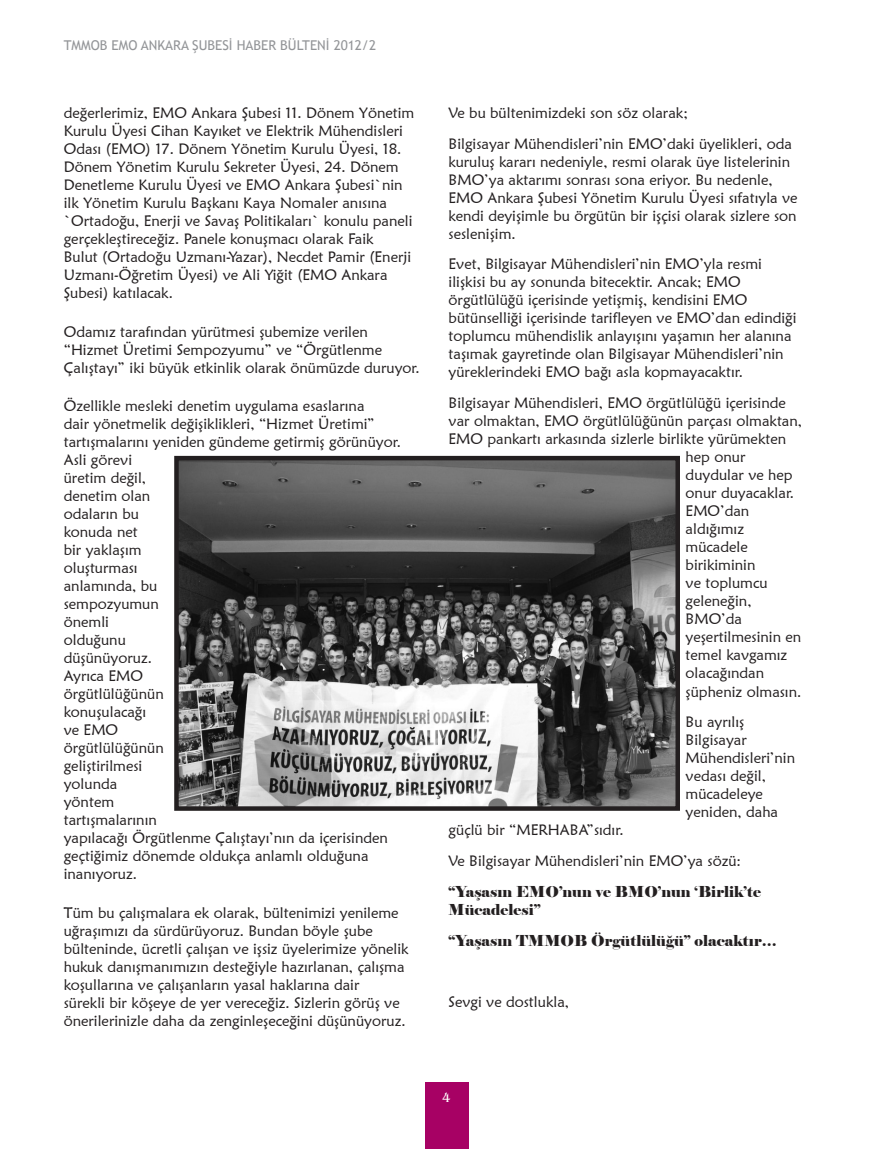
<style>
.page{position:relative;width:893px;height:1149px;background:#fff}
.page>*{position:absolute;margin:0;border:0;box-sizing:border-box;transform-origin:0 0}
.t1{font:15px/18px "Maiandra GD";color:#231f20}
.t2{font:15px/18px "Elephant";color:#231f20}
.t3{font:13.5px "Trebuchet MS";color:#939598}
.t4{font:500 13.5px "Brahms";color:#fff}
</style>
<div class="page">
<div style="left:425px;top:1082px;width:43px;height:66px;background:#a70164"></div>
<img style="left:179px;top:460px;width:496px;height:345px">
<div style="left:174px;top:455px;width:506px;height:355px;border:4px solid #231f20"></div>
<p class="t3" style="left:64px;top:37px;width:314px">TMMOB EMO ANKARA ŞUBESİ HABER BÜLTENİ 2012/2</p>
<p class="t1" style="left:64px;top:104px;width:352px">değerlerimiz, EMO Ankara Şubesi 11. Dönem Yönetim Kurulu Üyesi Cihan Kayıket ve Elektrik Mühendisleri Odası (EMO) 17. Dönem Yönetim Kurulu Üyesi, 18.<br>Dönem Yönetim Kurulu Sekreter Üyesi, 24. Dönem Denetleme Kurulu Üyesi ve EMO Ankara Şubesi`nin ilk Yönetim Kurulu Başkanı Kaya Nomaler anısına `Ortadoğu, Enerji ve Savaş Politikaları` konulu paneli gerçekleştireceğiz. Panele konuşmacı olarak Faik<br>Bulut (Ortadoğu Uzmanı-Yazar), Necdet Pamir (Enerji Uzmanı-Öğretim Üyesi) ve Ali Yiğit (EMO Ankara Şubesi) katılacak.</p>
<p class="t1" style="left:64px;top:322px;width:358px">Odamız tarafından yürütmesi şubemize verilen “Hizmet Üretimi Sempozyumu” ve “Örgütlenme<br>Çalıştayı” iki büyük etkinlik olarak önümüzde duruyor.</p>
<p class="t1" style="left:64px;top:396px;width:339px">Özellikle mesleki denetim uygulama esaslarına<br>dair yönetmelik değişiklikleri, “Hizmet Üretimi” tartışmalarını yeniden gündeme getirmiş görünüyor.<br>Asli görevi<br>üretim değil,<br>denetim olan<br>odaların bu<br>konuda net<br>bir yaklaşım<br>oluşturması<br>anlamında, bu<br>sempozyumun<br>önemli<br>olduğunu<br>düşünüyoruz.<br>Ayrıca EMO<br>örgütlülüğünün<br>konuşulacağı<br>ve EMO<br>örgütlülüğünün<br>geliştirilmesi<br>yolunda<br>yöntem<br>tartışmalarının<br>yapılacağı Örgütlenme Çalıştayı’nın da içerisinden geçtiğimiz dönemde oldukça anlamlı olduğuna inanıyoruz.</p>
<p class="t1" style="left:64px;top:902px;width:347px">Tüm bu çalışmalara ek olarak, bültenimizi yenileme uğraşımızı da sürdürüyoruz. Bundan böyle şube bülteninde, ücretli çalışan ve işsiz üyelerimize yönelik hukuk danışmanımızın desteğiyle hazırlanan, çalışma koşullarına ve çalışanların yasal haklarına dair<br>sürekli bir köşeye de yer vereceğiz. Sizlerin görüş ve önerilerinizle daha da zenginleşeceğini düşünüyoruz.</p>
<p class="t1" style="left:449px;top:97px;width:345px;line-height:30.8px">Ve bu bültenimizdeki son söz olarak;<br>Bilgisayar Mühendisleri’nin EMO’daki üyelikleri, oda</p>
<p class="t1" style="left:449px;top:152px;width:350px">kuruluş kararı nedeniyle, resmi olarak üye listelerinin BMO’ya aktarımı sonrası sona eriyor. Bu nedenle, EMO Ankara Şubesi Yönetim Kurulu Üyesi sıfatıyla ve kendi deyişimle bu örgütün bir işçisi olarak sizlere son seslenişim.</p>
<p class="t1" style="left:449px;top:255px;width:349px">Evet, Bilgisayar Mühendisleri’nin EMO’yla resmi ilişkisi bu ay sonunda bitecektir. Ancak; EMO örgütlülüğü içerisinde yetişmiş, kendisini EMO bütünselliği içerisinde tarifleyen ve EMO’dan edindiği toplumcu mühendislik anlayışını yaşamın her alanına taşımak gayretinde olan Bilgisayar Mühendisleri’nin yüreklerindeki EMO bağı asla kopmayacaktır.</p>
<p class="t1" style="left:449px;top:393px;width:339px">Bilgisayar Mühendisleri, EMO örgütlülüğü içerisinde</p>
<p class="t1" style="left:449px;top:411px;width:355px">var olmaktan, EMO örgütlülüğünün parçası olmaktan,</p>
<p class="t1" style="left:449px;top:429px;width:339px">EMO pankartı arkasında sizlerle birlikte yürümekten</p>
<p class="t1" style="left:686px;top:447px;width:61px">hep onur</p>
<p class="t1" style="left:686px;top:465px;width:108px">duydular ve hep</p>
<p class="t1" style="left:686px;top:483px;width:110px">onur duyacaklar.</p>
<p class="t1" style="left:686px;top:501px;width:65px">EMO’dan</p>
<p class="t1" style="left:686px;top:519px;width:60px">aldığımız</p>
<p class="t1" style="left:686px;top:537px;width:64px">mücadele</p>
<p class="t1" style="left:686px;top:555px;width:71px">birikiminin</p>
<p class="t1" style="left:686px;top:573px;width:83px">ve toplumcu</p>
<p class="t1" style="left:686px;top:591px;width:67px">geleneğin,</p>
<p class="t1" style="left:686px;top:609px;width:58px">BMO’da</p>
<p class="t1" style="left:686px;top:627px;width:117px">yeşertilmesinin en</p>
<p class="t1" style="left:686px;top:645px;width:103px">temel kavgamız</p>
<p class="t1" style="left:686px;top:663px;width:80px">olacağından</p>
<p class="t1" style="left:686px;top:681px;width:117px">şüpheniz olmasın.</p>
<p class="t1" style="left:686px;top:712px;width:111px">Bu ayrılış<br>Bilgisayar<br>Mühendisleri’nin vedası değil, mücadeleye yeniden, daha</p>
<p class="t1" style="left:449px;top:814px;width:294px;line-height:30.8px">güçlü bir “MERHABA”sıdır.<br>Ve Bilgisayar Mühendisleri’nin EMO’ya sözü:</p>
<p class="t2" style="left:449px;top:882px;width:314px">“Yaşasın EMO’nun ve BMO’nun ‘Birlik’te<br>Mücadelesi”</p>
<p class="t2" style="left:449px;top:931px;width:330px">“Yaşasın TMMOB Örgütlülüğü” olacaktır…</p>
<p class="t1" style="left:449px;top:992px;width:122px">Sevgi ve dostlukla,</p>
<p class="t4" style="left:442px;top:1088px;width:10px">4</p>
</div>
